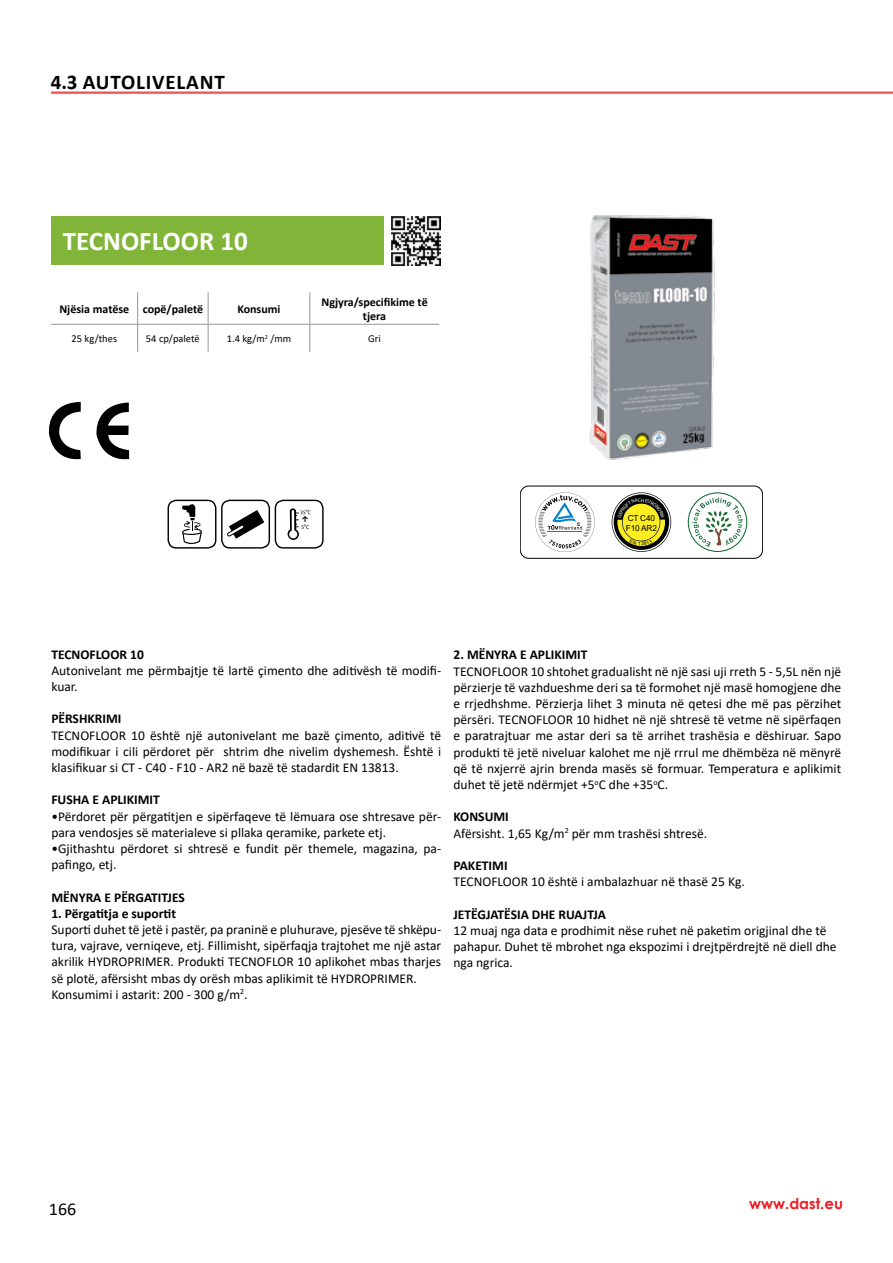
<style>
.page{position:relative;width:893px;height:1263px;background:#fff}
.page>*{position:absolute;margin:0;border:0;box-sizing:border-box;transform-origin:0 0}
.t1{font:700 27px "Calibri";color:#fff}
.t2{font:700 21px "Calibri";letter-spacing:.04em;color:#000}
.t3{font:18px "Calibri";color:#000}
.t4{font:700 15px "Century Gothic";color:#ed1d24}
.t5{font:13.5px/16.2px "Calibri";color:#000}
.t6{font:700 13.5px "Calibri";color:#000}
.t7{font:700 12px/14.4px "Calibri";color:#000;text-align:center}
.t8{font:10.5px "Calibri";color:#000}
.t9{font:8.25px/9.9px "Arial";letter-spacing:-.02em;color:#000}
.s1{font-weight:700}
</style>
<div class="page">
<div style="left:51px;top:216px;width:333px;height:49px;background:#80b539"></div>
<div style="left:168px;top:500px;width:48px;height:49px;border:1px solid #000;border-radius:8px"></div>
<svg style="left:182px;top:504px;width:20px;height:40px"></svg>
<div style="left:275px;top:500px;width:49px;height:49px;border:1px solid #000;border-radius:8px"></div>
<svg style="left:288px;top:508px;width:23px;height:32px"></svg>
<div style="left:221px;top:500px;width:49px;height:49px;border:1px solid #000;border-radius:8px"></div>
<svg style="left:227px;top:510px;width:37px;height:29px"></svg>
<img style="left:589px;top:215px;width:126px;height:245px">
<svg style="left:48px;top:402px;width:33px;height:58px"></svg>
<svg style="left:96px;top:402px;width:33px;height:58px"></svg>
<hr style="left:137px;top:292px;width:1px;height:32px;background:#939598">
<hr style="left:208px;top:292px;width:1px;height:32px;background:#939598">
<hr style="left:310px;top:292px;width:1px;height:32px;background:#939598">
<hr style="left:138px;top:324px;width:70px;height:1px;background:#939598">
<hr style="left:310px;top:324px;width:129px;height:1px;background:#939598">
<svg style="left:137px;top:325px;width:1px;height:27px"></svg>
<svg style="left:310px;top:324px;width:1px;height:28px"></svg>
<svg style="left:208px;top:325px;width:1px;height:27px"></svg>
<hr style="left:51px;top:324px;width:87px;height:1px;background:#939598">
<hr style="left:208px;top:324px;width:102px;height:1px;background:#939598">
<div style="left:520px;top:486px;width:243px;height:72px;border:1px solid #000;border-radius:8px"></div>
<svg style="left:535px;top:492px;width:60px;height:60px"></svg>
<svg style="left:688px;top:492px;width:59px;height:60px"></svg>
<img style="left:391px;top:216px;width:49px;height:49px">
<hr style="left:51px;top:92px;width:842px;height:1px;background:#ed1d24">
<hr style="left:51px;top:93px;width:842px;height:1px;background:#ed1d24">
<svg style="left:612px;top:492px;width:59px;height:60px"></svg>
<h2 class="t2" style="left:51px;top:69px;width:176px">4.3 AUTOLIVELANT</h2>
<h1 class="t1" style="left:63px;top:224px;width:186px">TECNOFLOOR 10</h1>
<p class="t7" style="left:59px;top:301px;width:145px">Njësia matëse copë/paletë</p>
<p class="t7" style="left:237px;top:301px;width:45px">Konsumi</p>
<p class="t7" style="left:321px;top:294px;width:108px">Ngjyra/specifikime të tjera</p>
<p class="t8" style="left:72px;top:331px;width:47px">25 kg/thes</p>
<p class="t8" style="left:146px;top:331px;width:55px">54 cp/paletë</p>
<p class="t8" style="left:227px;top:331px;width:66px">1.4 kg/m<sup>2</sup> /mm</p>
<p class="t8" style="left:368px;top:331px;width:14px">Gri</p>
<p class="t9" style="left:626px;top:513px;width:33px">CT C40<br>F10 AR2</p>
<p class="t6" style="left:51px;top:646px;width:94px">TECNOFLOOR 10</p>
<p class="t5" style="left:51px;top:662px;width:391px">Autonivelant me përmbajtje të lartë çimento dhe aditivësh të modifi&shy;kuar.</p>
<p class="t6" style="left:51px;top:710px;width:72px">PËRSHKRIMI</p>
<p class="t5" style="left:51px;top:727px;width:391px;text-align:justify">TECNOFLOOR 10 është një autonivelant me bazë çimento, aditivë të modifikuar i cili përdoret për shtrim dhe nivelim dyshemesh. Është i klasifikuar si CT - C40 - F10 - AR2 në bazë të stadardit EN 13813.</p>
<p class="t6" style="left:51px;top:791px;width:110px">FUSHA E APLIKIMIT</p>
<p class="t5" style="left:51px;top:808px;width:391px">•Përdoret për përgatitjen e sipërfaqeve të lëmuara ose shtresave për&shy;para vendosjes së materialeve si pllaka qeramike, parkete etj.</p>
<p class="t5" style="left:51px;top:840px;width:391px">•Gjithashtu përdoret si shtresë e fundit për themele, magazina, pa&shy;pafingo, etj.</p>
<p class="t6" style="left:51px;top:889px;width:135px">MËNYRA E PËRGATITJES</p>
<p class="t6" style="left:51px;top:905px;width:126px">1. Përgatitja e suportit</p>
<p class="t5" style="left:51px;top:921px;width:391px">Suporti duhet të jetë i pastër, pa praninë e pluhurave, pjesëve të shkëpu&shy;tura, vajrave, verniqeve, etj. Fillimisht, sipërfaqja trajtohet me një astar akrilik HYDROPRIMER. Produkti TECNOFLOR 10 aplikohet mbas tharjes së plotë, afërsisht mbas dy orësh mbas aplikimit të HYDROPRIMER.<br>Konsumimi i astarit: 200 - 300 g/m<sup>2</sup>.</p>
<p class="t6" style="left:453px;top:646px;width:136px">2. MËNYRA E APLIKIMIT</p>
<p class="t5" style="left:453px;top:663px;width:389px;text-align:justify">TECNOFLOOR 10 shtohet gradualisht në një sasi uji rreth 5 - 5,5L nën një përzierje të vazhdueshme deri sa të formohet një masë homogjene dhe e rrjedhshme. Përzierja lihet 3 minuta në qetesi dhe më pas përzihet përsëri. TECNOFLOOR 10 hidhet në një shtresë të vetme në sipërfaqen e paratrajtuar me astar deri sa të arrihet trashësia e dëshiruar. Sapo produkti të jetë niveluar kalohet me një rrrul me dhëmbëza në mënyrë që të nxjerrë ajrin brenda masës së formuar. Temperatura e aplikimit duhet të jetë ndërmjet +5<sup>o</sup>C dhe +35<sup>o</sup>C.</p>
<p class="t5" style="left:453px;top:808px;width:255px"><span class="s1">KONSUMI<br></span>Afërsisht. 1,65 Kg/m<sup>2</sup> për mm trashësi shtresë.</p>
<p class="t6" style="left:453px;top:857px;width:56px">PAKETIMI</p>
<p class="t5" style="left:453px;top:873px;width:293px">TECNOFLOOR 10 është i ambalazhuar në thasë 25 Kg.</p>
<p class="t6" style="left:453px;top:906px;width:154px">JETËGJATËSIA DHE RUAJTJA</p>
<p class="t5" style="left:453px;top:922px;width:385px">12 muaj nga data e prodhimit nëse ruhet në paketim origjinal dhe të pahapur. Duhet të mbrohet nga ekspozimi i drejtpërdrejtë në diell dhe nga ngrica.</p>
<h3 class="t3" style="left:49px;top:1196px;width:29px">166</h3>
<p class="t4" style="left:749px;top:1192px;width:95px">www.dast.eu</p>
</div>
